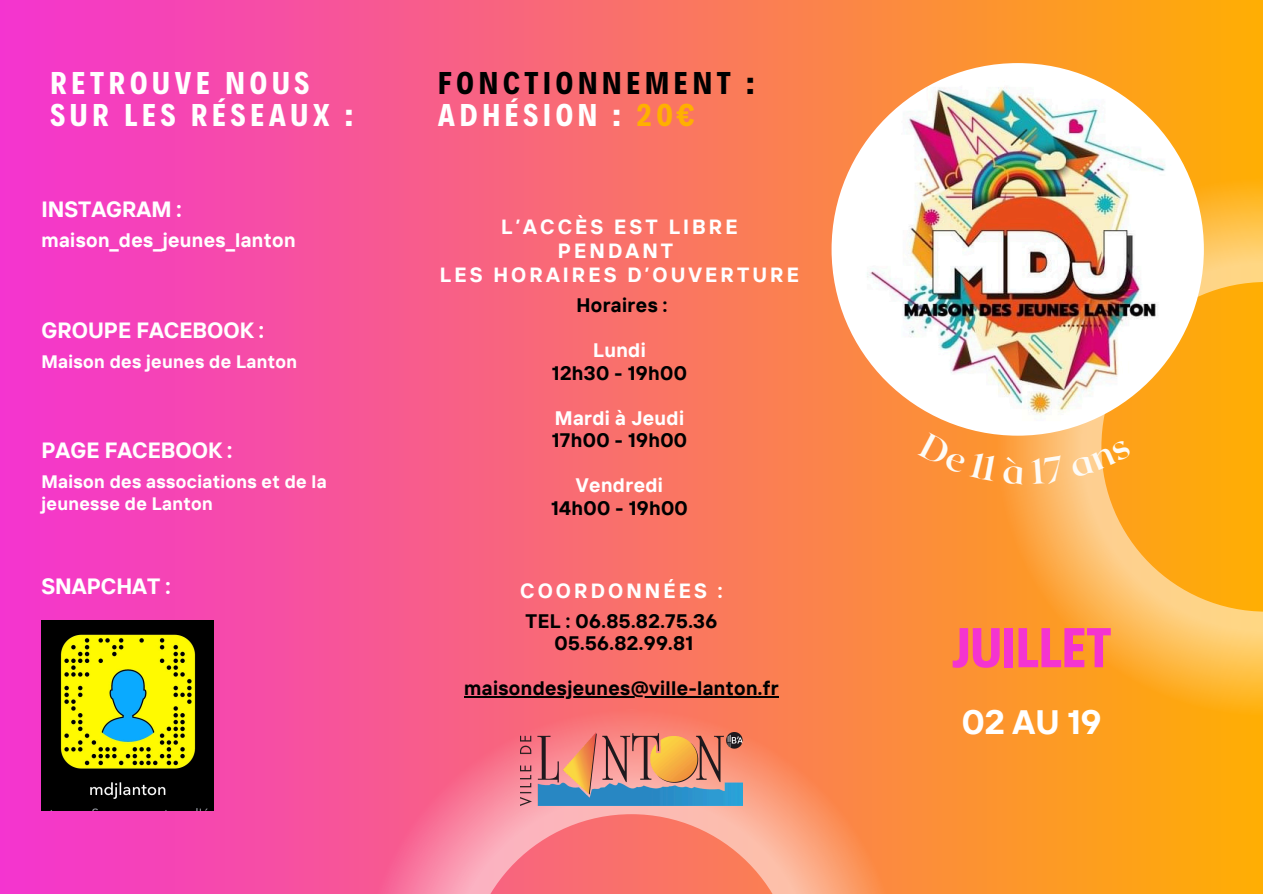
<style>
.page{position:relative;width:1263px;height:894px;background:#fff}
.page>*{position:absolute;margin:0;border:0;box-sizing:border-box;transform-origin:0 0}
.t1{font:700 56.7px "Decalotype";color:#f434d0}
.t2{font:700 33.75px "TT Interphases";color:#fff}
.t3{font:700 31.95px/31.5px "Decalotype";letter-spacing:.15em;color:#000}
.t4{font:700 31.95px/31.5px "Decalotype";letter-spacing:.15em;color:#fff}
.t5{font:700 22.05px "TT Interphases";color:#fff}
.t6{font:700 20.55px/23.7px "TT Interphases";letter-spacing:.15em;color:#fff;text-align:center}
.t7{font:700 19.5px/22.5px "TT Interphases";letter-spacing:.02em;color:#000;text-align:center}
.t8{font:700 19.5px "TT Interphases";letter-spacing:.02em;color:#fff}
.t9{font:700 18px/21.3px "TT Interphases";letter-spacing:.02em;color:#fff}
.s1{color:#fff}
.s2{color:#ffb000}
</style>
<div class="page">
<div style="left:0;top:0;width:1263px;height:893px;background:linear-gradient(to right,#f434d0,#ffae03)"></div>
<svg style="left:363px;top:709px;width:537px;height:184px;background:#f9807a"></svg>
<svg style="left:997px;top:178px;width:266px;height:537px;background:#fdae30"></svg>
<img style="left:41px;top:620px;width:173px;height:190px">
<img style="left:521px;top:732px;width:221px;height:73px">
<hr style="left:464px;top:696px;width:315px;height:1px;background:#000">
<img style="left:831px;top:63px;width:373px;height:372px;border-radius:50%">
<svg style="left:918px;top:432px;width:106px;height:52px;background:#fc963a"></svg>
<svg style="left:1031px;top:438px;width:101px;height:46px;background:#fdb85d"></svg>
<h4 class="t4" style="left:50px;top:65px;width:304px">RETROUVE NOUS<br>SUR LES RÉSEAUX :</h4>
<h4 class="t5" style="left:41px;top:194px;width:142px">INSTAGRAM :</h4>
<p class="t8" style="left:41px;top:227px;width:256px">maison_des_jeunes_lanton</p>
<p class="t5" style="left:41px;top:315px;width:224px">GROUPE FACEBOOK :</p>
<p class="t9" style="left:41px;top:350px;width:257px">Maison des jeunes de Lanton</p>
<p class="t5" style="left:41px;top:435px;width:192px">PAGE FACEBOOK :</p>
<p class="t9" style="left:41px;top:470px;width:287px">Maison des associations et de la jeunesse de Lanton</p>
<p class="t5" style="left:41px;top:572px;width:131px">SNAPCHAT :</p>
<p class="t3" style="left:438px;top:65px;width:317px">FONCTIONNEMENT :<br><span class="s1">ADHÉSION :</span> <span class="s2">20€</span></p>
<h4 class="t6" style="left:440px;top:215px;width:361px">L’ACCÈS EST LIBRE<br>PENDANT<br>LES HORAIRES D’OUVERTURE</h4>
<p class="t7" style="left:576px;top:293px;width:93px">Horaires :</p>
<p class="t8" style="left:593px;top:337px;width:54px">Lundi</p>
<h4 class="t7" style="left:552px;top:361px;width:137px">12h30 - 19h00</h4>
<p class="t8" style="left:555px;top:405px;width:131px">Mardi à Jeudi</p>
<h3 class="t7" style="left:552px;top:428px;width:137px">17h00 - 19h00</h3>
<h4 class="t8" style="left:576px;top:472px;width:89px">Vendredi</h4>
<p class="t7" style="left:551px;top:496px;width:138px">14h00 - 19h00</p>
<p class="t6" style="left:520px;top:578px;width:204px">COORDONNÉES :</p>
<h4 class="t7" style="left:526px;top:609px;width:193px">TEL : 06.85.82.75.36<br>05.56.82.99.81</h4>
<h5 class="t7" style="left:464px;top:676px;width:316px">maisondesjeunes@ville-lanton.fr</h5>
<p class="t1" style="left:952px;top:609px;width:161px">JUILLET</p>
<h2 class="t2" style="left:962px;top:700px;width:141px">02 AU 19</h2>
</div>
